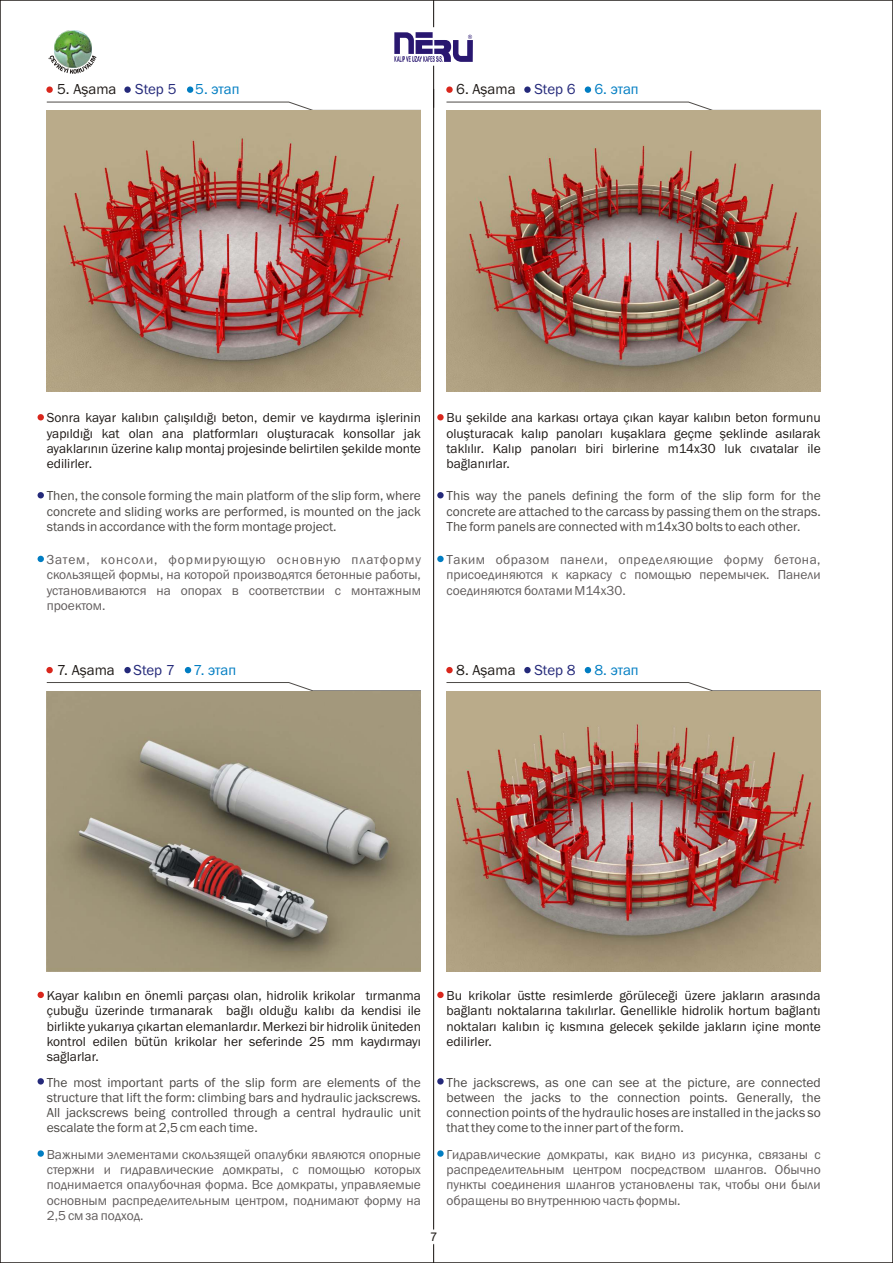
<style>
.page{position:relative;width:893px;height:1263px;background:#fff}
.page>*{position:absolute;margin:0;border:0;box-sizing:border-box;transform-origin:0 0}
.t1{font:15px "Franklin Gothic";color:#1f1a17}
.t2{font:13.5px/15.3px "Franklin Gothic";color:#1f1a17;text-align:justify}
.t3{font:13.5px/15.3px "Franklin Gothic";color:#4d4a47;text-align:justify}
.t4{font:13.5px/15.3px "Franklin Gothic";color:#615c5c;text-align:justify}
.t5{font:12px "Arial";color:#1f1a17}
.s1{color:#24297a}
.s2{color:#007dc2}
</style>
<div class="page">
<svg style="left:38px;top:414px;width:6px;height:6px"></svg>
<svg style="left:38px;top:492px;width:6px;height:6px"></svg>
<svg style="left:38px;top:556px;width:6px;height:6px"></svg>
<div style="left:437px;top:414px;width:7px;height:6px;background:#d9261c;border-radius:50%"></div>
<div style="left:437px;top:492px;width:7px;height:6px;background:#24297a;border-radius:50%"></div>
<div style="left:437px;top:556px;width:7px;height:6px;background:#007dc2;border-radius:50%"></div>
<svg style="left:38px;top:992px;width:6px;height:6px"></svg>
<svg style="left:38px;top:1078px;width:6px;height:6px"></svg>
<div style="left:38px;top:1150px;width:6px;height:7px;background:#007dc2;border-radius:50%"></div>
<div style="left:437px;top:992px;width:7px;height:6px;background:#d9261c;border-radius:50%"></div>
<div style="left:437px;top:1078px;width:7px;height:6px;background:#24297a;border-radius:50%"></div>
<svg style="left:437px;top:1150px;width:7px;height:7px"></svg>
<svg style="left:46px;top:101px;width:375px;height:10px"></svg>
<svg style="left:446px;top:101px;width:375px;height:10px"></svg>
<svg style="left:446px;top:682px;width:375px;height:9px"></svg>
<svg style="left:46px;top:682px;width:375px;height:9px"></svg>
<hr style="left:433px;top:89px;width:1px;height:1174px;background:#1f1a17">
<svg style="left:394px;top:2px;width:79px;height:60px"></svg>
<hr style="left:433px;top:66px;width:1px;height:42px;background:#1f1a17">
<svg style="left:433px;top:1230px;width:1px;height:14px"></svg>
<img style="left:47px;top:691px;width:374px;height:281px">
<img style="left:446px;top:691px;width:375px;height:281px">
<img style="left:446px;top:111px;width:375px;height:280px">
<img style="left:47px;top:111px;width:374px;height:280px">
<div style="left:53px;top:29px;width:39px;height:39px;border:1px solid #fff;border-radius:50%"></div>
<svg style="left:49px;top:55px;width:47px;height:19px"></svg>
<img style="left:54px;top:30px;width:38px;height:37px">
<div style="left:46px;top:667px;width:7px;height:6px;background:#d9261c;border-radius:50%"></div>
<div style="left:124px;top:667px;width:7px;height:6px;background:#24297a;border-radius:50%"></div>
<svg style="left:185px;top:667px;width:6px;height:6px"></svg>
<div style="left:446px;top:667px;width:7px;height:6px;background:#d9261c;border-radius:50%"></div>
<div style="left:524px;top:667px;width:7px;height:6px;background:#24297a;border-radius:50%"></div>
<svg style="left:585px;top:667px;width:6px;height:6px"></svg>
<div style="left:46px;top:86px;width:7px;height:7px;background:#d9261c;border-radius:50%"></div>
<div style="left:124px;top:86px;width:7px;height:7px;background:#24297a;border-radius:50%"></div>
<div style="left:187px;top:86px;width:6px;height:7px;background:#007dc2;border-radius:50%"></div>
<svg style="left:446px;top:86px;width:7px;height:7px"></svg>
<div style="left:524px;top:86px;width:7px;height:7px;background:#24297a;border-radius:50%"></div>
<div style="left:585px;top:86px;width:6px;height:7px;background:#007dc2;border-radius:50%"></div>
<p class="t1" style="left:57px;top:84px;width:184px">5. Aşama <span class="s1">Step 5</span> <span class="s2">5. этап</span></p>
<p class="t1" style="left:456px;top:84px;width:184px">6. Aşama <span class="s1">Step 6</span> <span class="s2">6. этап</span></p>
<p class="t2" style="left:47px;top:411px;width:376px">Sonra kayar kalıbın çalışıldığı beton, demir ve kaydırma işlerinin yapıldığı kat olan ana platformları oluşturacak konsollar jak ayaklarının üzerine kalıp montaj projesinde belirtilen şekilde monte edilirler.</p>
<p class="t3" style="left:47px;top:489px;width:376px">Then, the console forming the main platform of the slip form, where concrete and sliding works are performed, is mounted on the jack stands in accordance with the form montage project.</p>
<p class="t4" style="left:47px;top:553px;width:376px">Затем, консоли, формирующую основную платформу скользящей формы, на которой производятся бетонные работы, установливаются на опорах в соответствии с монтажным проектом.</p>
<p class="t2" style="left:446px;top:411px;width:376px">Bu şekilde ana karkası ortaya çıkan kayar kalıbın beton formunu oluşturacak kalıp panoları kuşaklara geçme şeklinde asılarak taklılır. Kalıp panoları biri birlerine m14x30 luk cıvatalar ile bağlanırlar.</p>
<p class="t3" style="left:446px;top:489px;width:376px">This way the panels defining the form of the slip form for the concrete are attached to the carcass by passing them on the straps.<br>The form panels are connected with m14x30 bolts to each other.</p>
<p class="t4" style="left:446px;top:553px;width:376px">Таким образом панели, определяющие форму бетона, присоединяются к каркасу с помощью перемычек. Панели соединяются болтами М14x30.</p>
<p class="t1" style="left:57px;top:664px;width:181px">7. Aşama <span class="s1">Step 7</span> <span class="s2">7. этап</span></p>
<p class="t1" style="left:456px;top:664px;width:184px">8. Aşama <span class="s1">Step 8</span> <span class="s2">8. этап</span></p>
<p class="t2" style="left:47px;top:989px;width:376px">Kayar kalıbın en önemli parçası olan, hidrolik krikolar tırmanma çubuğu üzerinde tırmanarak bağlı olduğu kalıbı da kendisi ile birlikte yukarıya çıkartan elemanlardır. Merkezi bir hidrolik üniteden kontrol edilen bütün krikolar her seferinde 25 mm kaydırmayı sağlarlar.</p>
<p class="t3" style="left:47px;top:1075px;width:376px">The most important parts of the slip form are elements of the structure that lift the form: climbing bars and hydraulic jackscrews.<br>All jackscrews being controlled through a central hydraulic unit escalate the form at 2,5 cm each time.</p>
<p class="t4" style="left:47px;top:1147px;width:376px">Важными элементами скользящей опалубки являются опорные стержни и гидравлические домкраты, с помощью которых поднимается опалубочная форма. Все домкраты, управляемые основным распределительным центром, поднимают форму на 2,5 см за подход.</p>
<p class="t2" style="left:446px;top:989px;width:376px">Bu krikolar üstte resimlerde görüleceği üzere jakların arasında bağlantı noktalarına takılırlar. Genellikle hidrolik hortum bağlantı noktaları kalıbın iç kısmına gelecek şekilde jakların içine monte edilirler.</p>
<p class="t3" style="left:446px;top:1075px;width:376px">The jackscrews, as one can see at the picture, are connected between the jacks to the connection points. Generally, the connection points of the hydraulic hoses are installed in the jacks so that they come to the inner part of the form.</p>
<p class="t4" style="left:446px;top:1147px;width:376px">Гидравлические домкраты, как видно из рисунка, связаны c распределительным центром посредством шлангов. Обычно пункты соединения шлангов установлены так, чтобы они были обращены во внутреннюю часть формы.</p>
<p class="t5" style="left:430px;top:1232px;width:8px">7</p>
</div>
